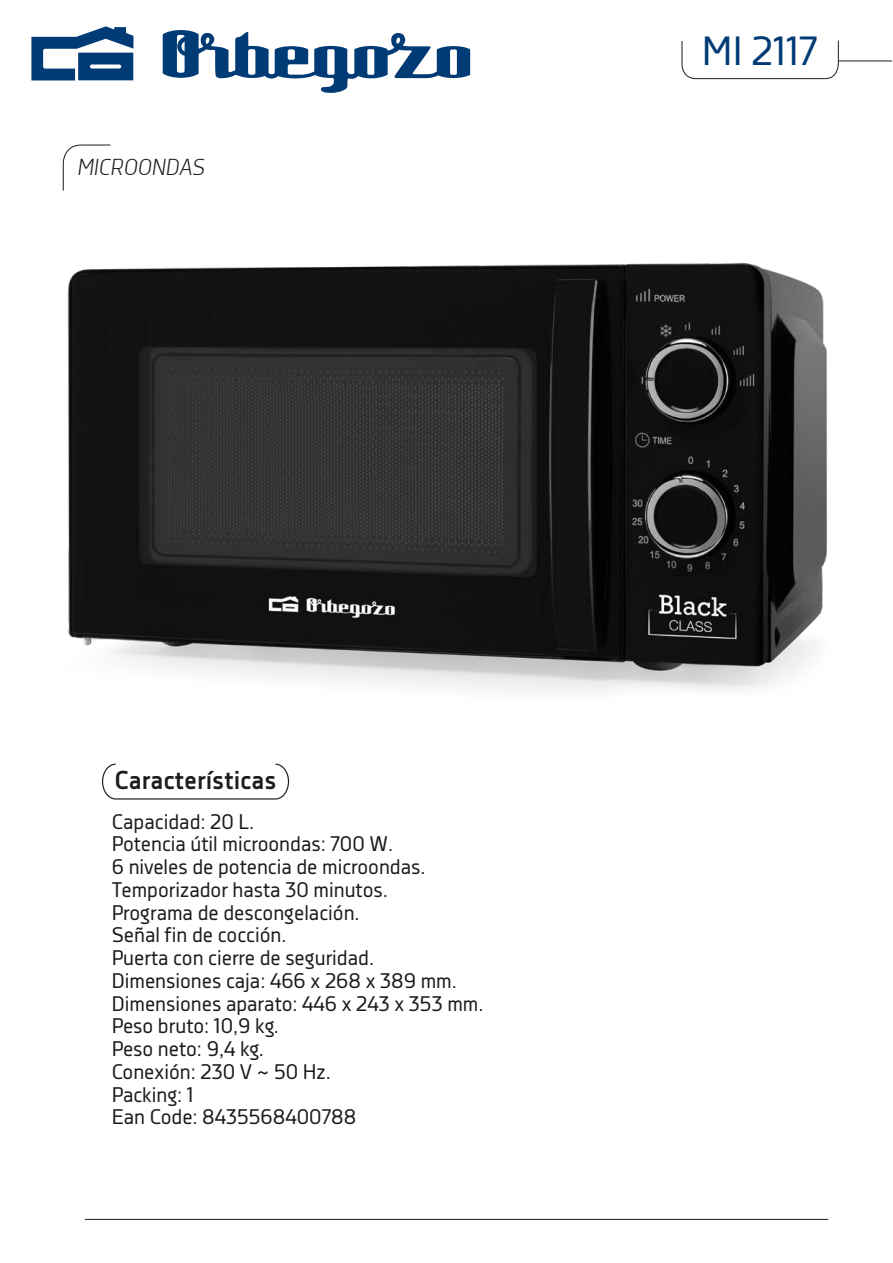
<style>
.page{position:relative;width:893px;height:1263px;background:#fff}
.page>*{position:absolute;margin:0;border:0;box-sizing:border-box;transform-origin:0 0}
.t1{font:40.5px "Decima Nova";color:#003b75}
.t2{font:700 25.65px "Decima Nova";color:#1c1c1b}
.t3{font:italic 300 22.5px "Decima Nova";color:#1c1c1b}
.t4{font:21px/22.8px "Decima Nova";color:#1c1c1b}
</style>
<div class="page">
<hr style="left:85px;top:1219px;width:743px;height:1px;background:#1c1c1b">
<hr style="left:839px;top:61px;width:53px;height:1px;background:#1c1c1b">
<svg style="left:681px;top:40px;width:158px;height:39px"></svg>
<svg style="left:65px;top:144px;width:46px;height:10px"></svg>
<svg style="left:31px;top:26px;width:439px;height:67px"></svg>
<svg style="left:102px;top:776px;width:188px;height:24px"></svg>
<img style="left:62px;top:154px;width:765px;height:622px">
<p class="t3" style="left:77px;top:154px;width:129px">MICROONDAS</p>
<h1 class="t1" style="left:702px;top:28px;width:117px">MI 2117</h1>
<p class="t2" style="left:114px;top:766px;width:164px">Características</p>
<p class="t4" style="left:112px;top:810px;width:373px">Capacidad: 20 L.<br>Potencia útil microondas: 700 W.<br>6 niveles de potencia de microondas.<br>Temporizador hasta 30 minutos.<br>Programa de descongelación.<br>Señal fin de cocción.<br>Puerta con cierre de seguridad.<br>Dimensiones caja: 466 x 268 x 389 mm.<br>Dimensiones aparato: 446 x 243 x 353 mm.<br>Peso bruto: 10,9 kg.<br>Peso neto: 9,4 kg.<br>Conexión: 230 V ~ 50 Hz.<br>Packing: 1<br>Ean Code: 8435568400788</p>
</div>
